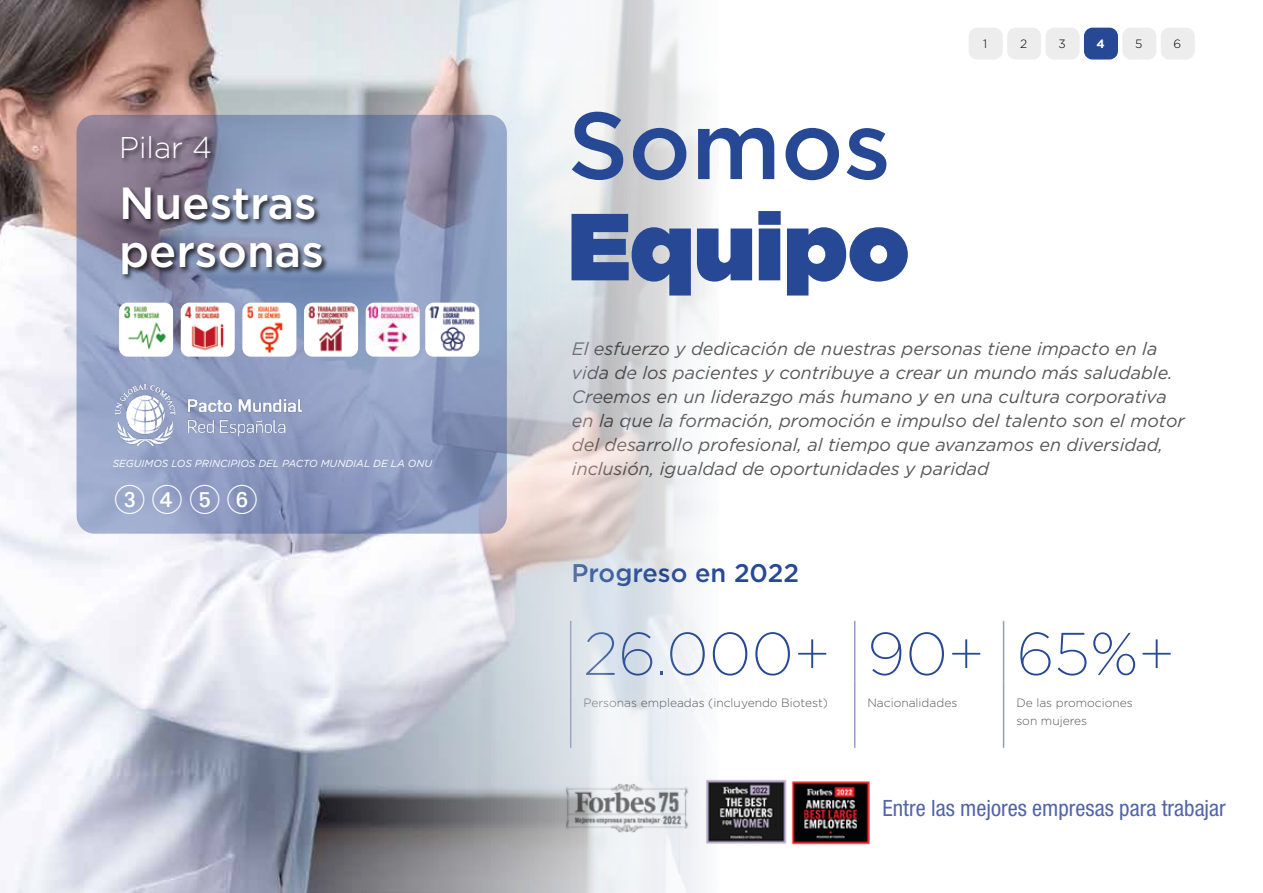
<style>
.page{position:relative;width:1263px;height:893px;background:#fff}
.page>*{position:absolute;margin:0;border:0;box-sizing:border-box;transform-origin:0 0}
.t1{font:900 94.95px "Gotham";color:#274995}
.t2{font:500 94.95px "Gotham";color:#274995}
.t3{font:200 60px "Gotham";color:#274995}
.t4{font:500 45px/48px "Gotham";color:#fff}
.t5{font:300 30px "Gotham";color:#fff}
.t6{font:30px "Deco Numbers LH Circle";color:#fff}
.t7{font:500 25.5px "Gotham";color:#274995}
.t8{font:condensed 22.5px "Helvetica Neue LT Pro";color:#5365a9}
.t9{font:italic 18px/24px "Gotham";color:#575756}
.t10{font:300 12px/17.2px "Gotham";color:#575756}
.t11{font:300 12px "Gotham";color:#000}
.t12{font:700 12px "Gotham";color:#fff}
.t13{font:italic 10.2px "Gotham";color:#fff}
</style>
<div class="page">
<div style="left:1045px;top:28px;width:34px;height:32px;background:#ededed;border-radius:9px"></div>
<div style="left:1161px;top:28px;width:34px;height:32px;background:#ededed;border-radius:9px"></div>
<div style="left:1084px;top:28px;width:34px;height:32px;background:#274995;border-radius:9px"></div>
<div style="left:1007px;top:28px;width:34px;height:32px;background:#ededed;border-radius:9px"></div>
<div style="left:1122px;top:28px;width:34px;height:32px;background:#ededed;border-radius:9px"></div>
<div style="left:969px;top:28px;width:34px;height:32px;background:#ededed;border-radius:9px"></div>
<hr style="left:854px;top:621px;width:1px;height:60px;background:#959bca">
<hr style="left:1003px;top:621px;width:1px;height:60px;background:#959bca">
<hr style="left:854px;top:681px;width:1px;height:67px;background:#959bca">
<hr style="left:1003px;top:681px;width:1px;height:67px;background:#959bca">
<img style="left:0;top:0;width:708px;height:893px">
<svg style="left:77px;top:115px;width:430px;height:419px;background:#8c98bb"></svg>
<div style="left:121px;top:134px;width:208px;height:147px;background:#000;opacity:.75"></div>
<img style="left:119px;top:303px;width:54px;height:54px">
<img style="left:181px;top:303px;width:54px;height:54px">
<img style="left:242px;top:303px;width:54px;height:54px">
<img style="left:304px;top:303px;width:54px;height:54px">
<img style="left:425px;top:303px;width:54px;height:54px">
<img style="left:366px;top:303px;width:54px;height:54px">
<img style="left:116px;top:384px;width:185px;height:61px">
<img style="left:564px;top:776px;width:134px;height:72px">
<img style="left:704px;top:776px;width:166px;height:71px">
<h3 class="t5" style="left:119px;top:128px;width:95px">Pilar 4</h3>
<h3 class="t4" style="left:119px;top:178px;width:206px">Nuestras personas</h3>
<p class="t13" style="left:113px;top:457px;width:321px">SEGUIMOS LOS PRINCIPIOS DEL PACTO MUNDIAL DE LA ONU</p>
<h3 class="t6" style="left:115px;top:484px;width:144px">3 4 5 6</h3>
<h1 class="t2" style="left:568px;top:83px;width:325px">Somos</h1>
<h1 class="t1" style="left:568px;top:179px;width:343px">Equipo</h1>
<p class="t11" style="left:983px;top:37px;width:6px">1</p>
<p class="t11" style="left:1020px;top:37px;width:9px">2</p>
<p class="t11" style="left:1058px;top:37px;width:9px">3</p>
<p class="t12" style="left:1096px;top:36px;width:10px">4</p>
<p class="t11" style="left:1135px;top:37px;width:9px">5</p>
<p class="t11" style="left:1173px;top:37px;width:9px">6</p>
<p class="t9" style="left:572px;top:336px;width:614px">El esfuerzo y dedicación de nuestras personas tiene impacto en la vida de los pacientes y contribuye a crear un mundo más saludable.<br>Creemos en un liderazgo más humano y en una cultura corporativa en la que la formación, promoción e impulso del talento son el motor del desarrollo profesional, al tiempo que avanzamos en diversidad, inclusión, igualdad de oportunidades y paridad</p>
<h3 class="t7" style="left:571px;top:556px;width:229px">Progreso en 2022</h3>
<h2 class="t3" style="left:583px;top:616px;width:593px">26.000+ 90+ 65%+</h2>
<p class="t10" style="left:583px;top:694px;width:246px">Personas empleadas (incluyendo Biotest)</p>
<p class="t10" style="left:867px;top:694px;width:91px">Nacionalidades</p>
<p class="t10" style="left:1016px;top:694px;width:118px">De las promociones son mujeres</p>
<p class="t8" style="left:882px;top:794px;width:345px">Entre las mejores empresas para trabajar</p>
</div>
